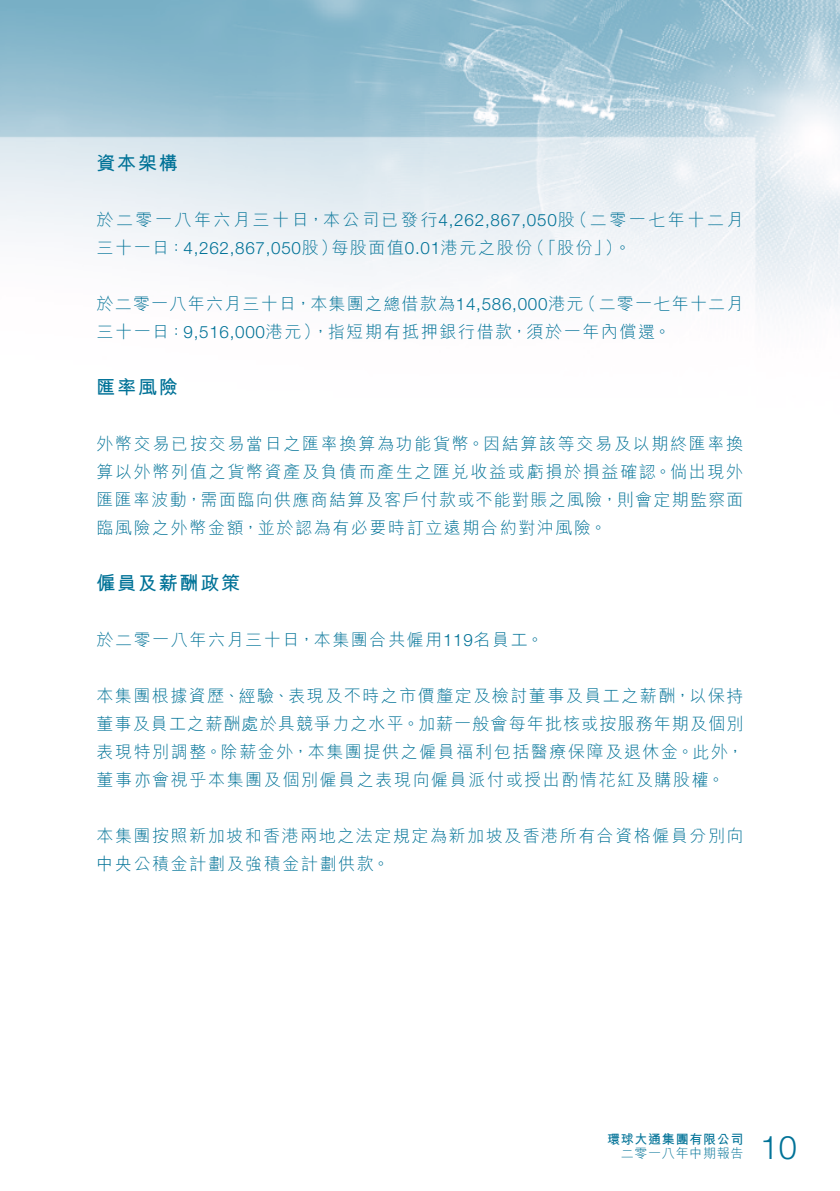
<style>
.page{position:relative;width:840px;height:1191px;background:#fff}
.page>*{position:absolute;margin:0;border:0;box-sizing:border-box;transform-origin:0 0}
.t1{font:300 32.4px "Helvetica Neue LT Std";color:#007297}
.Heading_1{font:700 19px "M Hei HK";letter-spacing:.095em;color:#007297}
.Body_Text{font:300 17px/28px "M Hei HK";letter-spacing:.095em;color:#007297;text-align:justify}
.Body_Text-2{font:300 17px/28px "M Hei HK";letter-spacing:.145em;color:#007297}
.Body_Text-3{font:300 17px/28px "M Hei HK";letter-spacing:.075em;color:#007297}
.t2{font:700 13px "M Hei HK";letter-spacing:.055em;color:#007297}
.t3{font:300 13px "M Hei HK";letter-spacing:.055em;color:#007297}
.s1{font-family:"Helvetica Neue LT Std"}
</style>
<div class="page">
<img style="left:0;top:0;width:839px;height:314px">
<p class="Heading_1" style="left:96px;top:149px;width:83px">資本架構</p>
<p class="Body_Text-2" style="left:96px;top:206px;width:648px">於二零一八年六月三十日，本公司已發行<span class="s1">4,262,867,050</span>股（二零一七年十二月三十一日：<span class="s1">4,262,867,050</span>股）每股面值<span class="s1">0.01</span>港元之股份（「股份」）。</p>
<p class="Body_Text-3" style="left:96px;top:290px;width:648px">於二零一八年六月三十日，本集團之總借款為<span class="s1">14,586,000</span>港元（二零一七年十二月三十一日：<span class="s1">9,516,000</span>港元），指短期有抵押銀行借款，須於一年內償還。</p>
<p class="Heading_1" style="left:96px;top:373px;width:83px">匯率風險</p>
<p class="Body_Text" style="left:96px;top:430px;width:648px">外幣交易已按交易當日之匯率換算為功能貨幣。因結算該等交易及以期終匯率換算以外幣列值之貨幣資產及負債而產生之匯兌收益或虧損於損益確認。倘出現外匯匯率波動，需面臨向供應商結算及客戶付款或不能對賬之風險，則會定期監察面臨風險之外幣金額，並於認為有必要時訂立遠期合約對沖風險。</p>
<p class="Heading_1" style="left:96px;top:569px;width:145px">僱員及薪酬政策</p>
<p class="Body_Text" style="left:96px;top:626px;width:448px">於二零一八年六月三十日，本集團合共僱用<span class="s1">119</span>名員工。</p>
<p class="Body_Text" style="left:96px;top:682px;width:648px">本集團根據資歷、經驗、表現及不時之市價釐定及檢討董事及員工之薪酬，以保持董事及員工之薪酬處於具競爭力之水平。加薪一般會每年批核或按服務年期及個別表現特別調整。除薪金外，本集團提供之僱員福利包括醫療保障及退休金。此外，董事亦會視乎本集團及個別僱員之表現向僱員派付或授出酌情花紅及購股權。</p>
<p class="Body_Text" style="left:96px;top:822px;width:648px">本集團按照新加坡和香港兩地之法定規定為新加坡及香港所有合資格僱員分別向中央公積金計劃及強積金計劃供款。</p>
<p class="t2" style="left:606px;top:1130px;width:138px">環球大通集團有限公司</p>
<p class="t3" style="left:620px;top:1147px;width:124px">二零一八年中期報告</p>
<h1 class="t1" style="left:760px;top:1127px;width:38px">10</h1>
</div>
